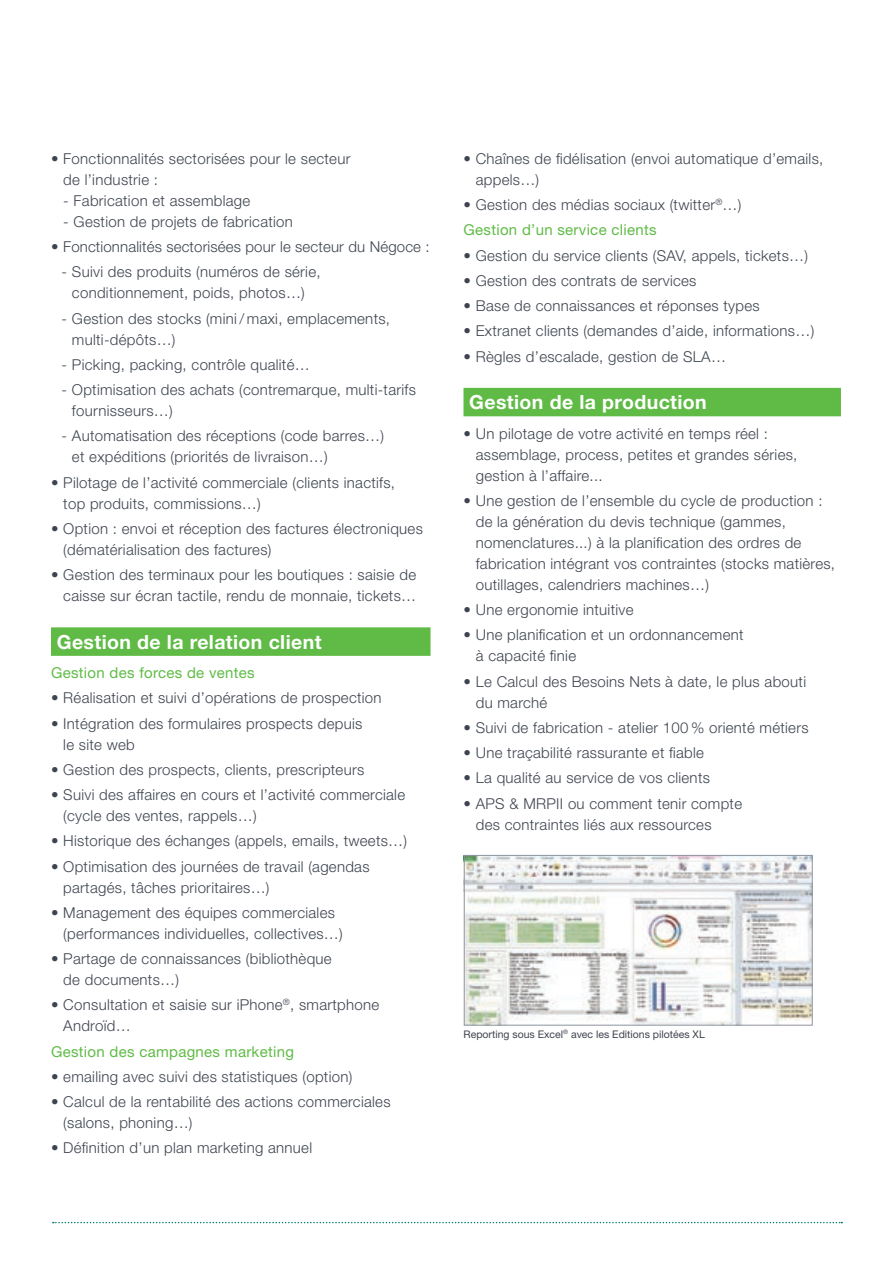
<style>
.page{position:relative;width:893px;height:1263px;background:#fff}
.page>*{position:absolute;margin:0;border:0;box-sizing:border-box;transform-origin:0 0}
.t1{font:700 19.5px "Helvetica Neue LT Std";letter-spacing:.02em;color:#fff}
.t2{font:300 15px/21px "Helvetica Neue LT Std";letter-spacing:.02em;color:#3e444f}
.t3{font:15px "Helvetica Neue LT Std";letter-spacing:.02em;color:#60bb46}
.t4{font:10.5px "Helvetica Neue LT Std";color:#3e444f}
</style>
<div class="page">
<div style="left:463px;top:388px;width:378px;height:28px;background:#60bb46"></div>
<svg style="left:53px;top:1222px;width:789px;height:1px"></svg>
<div style="left:51px;top:627px;width:380px;height:29px;background:#60bb46"></div>
<img style="left:466px;top:857px;width:345px;height:166px">
<div style="left:464px;top:855px;width:349px;height:170px;border:1px solid #8f959d"></div>
<p class="t2" style="left:63px;top:148px;width:289px;text-indent:-12px">• Fonctionnalités sectorisées pour le secteur de l’industrie :</p>
<p class="t2" style="left:63px;top:190px;width:189px">- Fabrication et assemblage</p>
<p class="t2" style="left:63px;top:211px;width:231px">- Gestion de projets de fabrication</p>
<p class="t2" style="left:51px;top:236px;width:380px">• Fonctionnalités sectorisées pour le secteur du Négoce :</p>
<p class="t2" style="left:62px;top:261px;width:260px;text-align:center">- Suivi des produits (numéros de série, conditionnement, poids, photos…)</p>
<p class="t2" style="left:72px;top:307px;width:320px;text-indent:-10px">- Gestion des stocks (mini/ maxi, emplacements, multi-dépôts…)</p>
<p class="t2" style="left:62px;top:354px;width:250px">- Picking, packing, contrôle qualité…</p>
<p class="t2" style="left:72px;top:379px;width:345px;text-indent:-10px">- Optimisation des achats (contremarque, multi-tarifs fournisseurs…)</p>
<p class="t2" style="left:72px;top:425px;width:314px;text-indent:-10px">- Automatisation des réceptions (code barres…) et expéditions (priorités de livraison…)</p>
<p class="t2" style="left:63px;top:471px;width:333px;text-indent:-12px">• Pilotage de l’activité commerciale (clients inactifs, top produits, commissions…)</p>
<p class="t2" style="left:63px;top:518px;width:361px;text-indent:-12px">• Option : envoi et réception des factures électroniques (dématérialisation des factures)</p>
<p class="t2" style="left:51px;top:564px;width:367px;text-align:right">• Gestion des terminaux pour les boutiques : saisie de caisse sur écran tactile, rendu de monnaie, tickets…</p>
<p class="t1" style="left:57px;top:630px;width:266px">Gestion de la relation client</p>
<p class="t3" style="left:51px;top:664px;width:205px">Gestion des forces de ventes</p>
<p class="t2" style="left:51px;top:687px;width:332px">• Réalisation et suivi d’opérations de prospection</p>
<p class="t2" style="left:63px;top:712px;width:301px;text-indent:-12px">• Intégration des formulaires prospects depuis le site web</p>
<p class="t2" style="left:51px;top:759px;width:315px">• Gestion des prospects, clients, prescripteurs</p>
<p class="t2" style="left:63px;top:784px;width:343px;text-indent:-12px">• Suivi des affaires en cours et l’activité commerciale (cycle des ventes, rappels…)</p>
<p class="t2" style="left:51px;top:830px;width:358px">• Historique des échanges (appels, emails, tweets…)</p>
<p class="t2" style="left:63px;top:855px;width:308px;text-indent:-12px">• Optimisation des journées de travail (agendas partagés, tâches prioritaires…)</p>
<p class="t2" style="left:63px;top:902px;width:281px;text-indent:-12px">• Management des équipes commerciales (performances individuelles, collectives…)</p>
<p class="t2" style="left:63px;top:948px;width:270px;text-indent:-12px">• Partage de connaissances (bibliothèque de documents…)</p>
<p class="t2" style="left:63px;top:994px;width:317px;text-indent:-12px">• Consultation et saisie sur iPhone<sup>®</sup>, smartphone<br>Androïd…</p>
<p class="t3" style="left:51px;top:1042px;width:244px">Gestion des campagnes marketing</p>
<p class="t2" style="left:51px;top:1066px;width:303px">• emailing avec suivi des statistiques (option)</p>
<p class="t2" style="left:63px;top:1091px;width:329px;text-indent:-12px">• Calcul de la rentabilité des actions commerciales (salons, phoning…)</p>
<p class="t2" style="left:51px;top:1137px;width:263px">• Définition d’un plan marketing annuel</p>
<p class="t2" style="left:476px;top:148px;width:349px;text-indent:-12px">• Chaînes de fidélisation (envoi automatique d’emails, appels…)</p>
<p class="t2" style="left:463px;top:194px;width:280px">• Gestion des médias sociaux (twitter<sup>®</sup>…)</p>
<p class="t3" style="left:463px;top:221px;width:195px">Gestion d’un service clients</p>
<p class="t2" style="left:463px;top:244px;width:346px">• Gestion du service clients (SAV, appels, tickets…)</p>
<p class="t2" style="left:463px;top:270px;width:234px">• Gestion des contrats de services</p>
<p class="t2" style="left:463px;top:295px;width:298px">• Base de connaissances et réponses types</p>
<p class="t2" style="left:463px;top:320px;width:352px">• Extranet clients (demandes d’aide, informations…)</p>
<p class="t2" style="left:463px;top:345px;width:264px">• Règles d’escalade, gestion de SLA…</p>
<p class="t1" style="left:469px;top:390px;width:239px">Gestion de la production</p>
<p class="t2" style="left:476px;top:422px;width:323px;text-indent:-12px">• Un pilotage de votre activité en temps réel : assemblage, process, petites et grandes séries, gestion à l’affaire...</p>
<p class="t2" style="left:476px;top:490px;width:361px;text-indent:-12px">• Une gestion de l’ensemble du cycle de production : de la génération du devis technique (gammes, nomenclatures...) à la planification des ordres de fabrication intégrant vos contraintes (stocks matières, outillages, calendriers machines…)</p>
<p class="t2" style="left:463px;top:599px;width:172px">• Une ergonomie intuitive</p>
<p class="t2" style="left:476px;top:624px;width:269px;text-indent:-12px">• Une planification et un ordonnancement à capacité finie</p>
<p class="t2" style="left:476px;top:670px;width:332px;text-indent:-12px">• Le Calcul des Besoins Nets à date, le plus abouti du marché</p>
<p class="t2" style="left:463px;top:717px;width:347px">• Suivi de fabrication - atelier 100 % orienté métiers</p>
<p class="t2" style="left:463px;top:742px;width:242px">• Une traçabilité rassurante et fiable</p>
<p class="t2" style="left:463px;top:767px;width:248px">• La qualité au service de vos clients</p>
<p class="t2" style="left:476px;top:792px;width:268px;text-indent:-12px">• APS &amp; MRPII ou comment tenir compte des contraintes liés aux ressources</p>
<p class="t4" style="left:463px;top:1027px;width:243px">Reporting sous Excel<sup>®</sup> avec les Editions pilotées XL</p>
</div>
